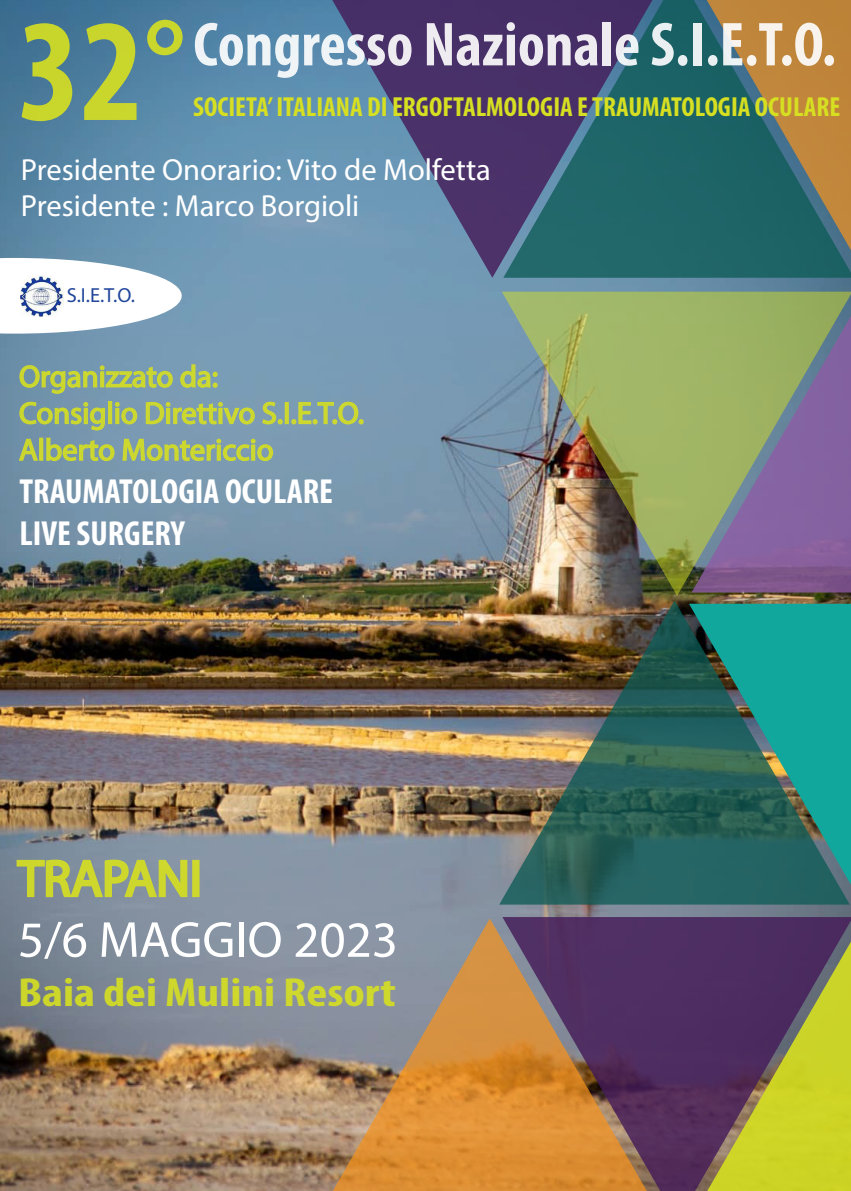
<style>
.page{position:relative;width:851px;height:1191px;background:#fff}
.page>*{position:absolute;margin:0;border:0;box-sizing:border-box;transform-origin:0 0}
.t1{font:700 condensed 147px "Myriad Pro";color:rgb(214 223 33/.91)}
.t2{font:700 condensed 62.6px "Myriad Pro";color:#fff}
.t3{font:51px "Myriad Pro";color:#fff}
.t4{font:51px "Myriad Pro";color:#d6df21}
.t5{font:700 condensed 40.8px "Myriad Pro";color:rgb(214 223 33/.91);scale:1.22 1}
.t6{font:700 condensed 35px/41.8px "Myriad Pro";color:#fff}
.t7{font:30.6px/36.6px "Myriad Pro";color:#d6df21}
.t8{font:30.6px/36.6px "Myriad Pro";color:#fff}
.t9{font:700 condensed 27.6px "Myriad Pro";color:#d6df21}
.t10{font:20.4px "Myriad Pro";color:#1f459a}
</style>
<div class="page">
<img style="left:0;top:0;width:850px;height:1191px">
<svg style="left:15px;top:851px;width:174px;height:48px;background:#9aa776"></svg>
<div style="left:192px;top:860px;width:7px;height:37px;border:3px solid #d6df21"></div>
<div style="left:667px;top:0;width:24px;height:278px;background:#1d6467"></div>
<img style="left:501px;top:292px;width:349px;height:304px">
<svg style="left:691px;top:0;width:159px;height:278px;background:#617157"></svg>
<svg style="left:317px;top:0;width:350px;height:278px;background:#485b7f"></svg>
<svg style="left:691px;top:288px;width:159px;height:304px;background:#8c8980"></svg>
<svg style="left:502px;top:917px;width:348px;height:274px;background:#502d5f"></svg>
<img style="left:499px;top:600px;width:350px;height:304px">
<svg style="left:689px;top:918px;width:161px;height:273px;background:#837448"></svg>
<svg style="left:314px;top:918px;width:351px;height:273px;background:#a1765b"></svg>
<svg style="left:689px;top:604px;width:161px;height:281px;background:#208279"></svg>
<div style="left:285px;top:402px;width:4px;height:22px;border:1px solid #d6df21"></div>
<svg style="left:291px;top:401px;width:72px;height:24px;background:#92ac8e"></svg>
<svg style="left:18px;top:360px;width:265px;height:108px;background:#88a498"></svg>
<svg style="left:0;top:258px;width:182px;height:75px"></svg>
<img style="left:21px;top:275px;width:43px;height:41px">
<h1 class="t1" style="left:18px;top:-21px;width:169px">32°</h1>
<h2 class="t2" style="left:193px;top:5px;width:644px">Congresso Nazionale S.I.E.T.O.</h2>
<p class="t9" style="left:193px;top:90px;width:648px">SOCIETA’ ITALIANA DI ERGOFTALMOLOGIA E TRAUMATOLOGIA OCULARE</p>
<p class="t8" style="left:21px;top:151px;width:471px">Presidente Onorario: Vito de Molfetta<br>Presidente : Marco Borgioli</p>
<p class="t10" style="left:67px;top:282px;width:70px">S.I.E.T.O.</p>
<p class="t7" style="left:19px;top:358px;width:346px">Organizzato da:<br>Consiglio Direttivo S.I.E.T.O.<br>Alberto Montericcio</p>
<p class="t6" style="left:20px;top:470px;width:315px">TRAUMATOLOGIA OCULARE<br>LIVE SURGERY</p>
<h3 class="t4" style="left:18px;top:847px;width:185px">TRAPANI</h3>
<h3 class="t3" style="left:18px;top:908px;width:381px">5/6 MAGGIO 2023</h3>
<h3 class="t5" style="left:18px;top:966px;width:311px">Baia dei Mulini Resort</h3>
</div>
